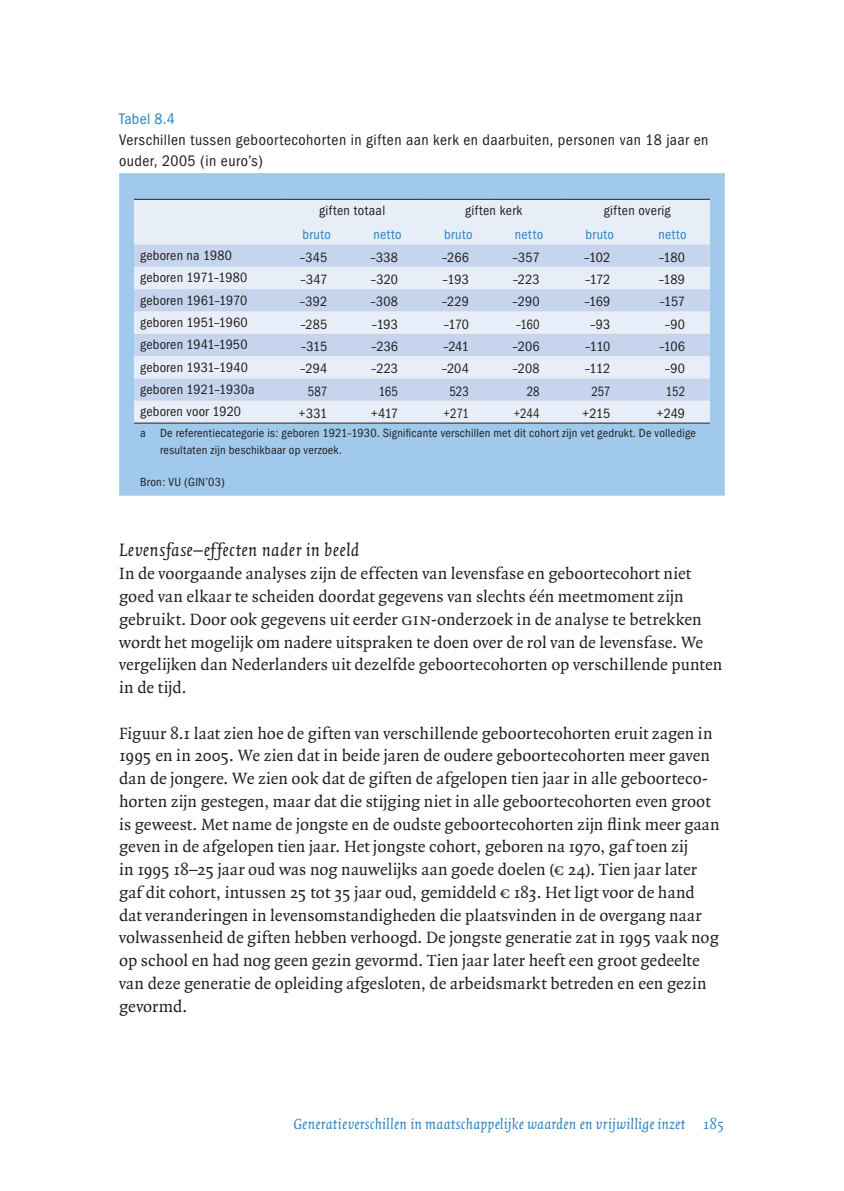
<style>
.page{position:relative;width:844px;height:1191px;background:#fff}
.page>*{position:absolute;margin:0;border:0;box-sizing:border-box;transform-origin:0 0}
.t1{font:italic 19.25px "Quadraat";letter-spacing:.025em;color:#231f20}
.t2{font:17.5px/22.8px "Quadraat";letter-spacing:.005em;color:#231f20}
.t3{font:condensed 15.75px/21px "Franklin Gothic";letter-spacing:.03em;color:#231f20}
.t4{font:italic 15.75px "Quadraat";letter-spacing:.015em;color:#2783c5}
.t5{font:condensed 15.75px "Franklin Gothic";letter-spacing:.015em;color:#2783c5}
.t6{font:condensed 14px "Franklin Gothic";letter-spacing:.01em;color:#231f20}
.t7{font:condensed 14px "Franklin Gothic";letter-spacing:.035em;color:#2783c5}
.t8{font:condensed 14px "Franklin Gothic";letter-spacing:.01em;color:#231f20;scale:.9 1}
.t9{font:condensed 14px "Franklin Gothic";letter-spacing:.03em;color:#231f20}
.t10{font:condensed 12.25px/17px "Franklin Gothic";letter-spacing:.02em;color:#231f20}
.s1{font-family:"Quadraat Small Caps"}
</style>
<div class="page">
<div style="left:119px;top:173px;width:605px;height:322px;background:#a0c9eb"></div>
<div style="left:134px;top:200px;width:575px;height:222px;background:#e8eef8"></div>
<svg style="left:134px;top:244px;width:575px;height:157px;background:#d4dff1"></svg>
<hr style="left:134px;top:422px;width:147px;height:1px;background:#231f20">
<hr style="left:281px;top:422px;width:71px;height:1px;background:#231f20">
<hr style="left:352px;top:422px;width:71px;height:1px;background:#231f20">
<hr style="left:423px;top:422px;width:70px;height:1px;background:#231f20">
<hr style="left:493px;top:422px;width:71px;height:1px;background:#231f20">
<hr style="left:564px;top:422px;width:71px;height:1px;background:#231f20">
<hr style="left:635px;top:422px;width:70px;height:1px;background:#231f20">
<hr style="left:134px;top:199px;width:147px;height:1px;background:#231f20">
<hr style="left:281px;top:199px;width:71px;height:1px;background:#231f20">
<hr style="left:352px;top:199px;width:71px;height:1px;background:#231f20">
<hr style="left:423px;top:199px;width:70px;height:1px;background:#231f20">
<hr style="left:493px;top:199px;width:71px;height:1px;background:#231f20">
<hr style="left:564px;top:199px;width:71px;height:1px;background:#231f20">
<hr style="left:635px;top:199px;width:70px;height:1px;background:#231f20">
<p class="t5" style="left:119px;top:110px;width:57px">Tabel 8.4</p>
<p class="t3" style="left:119px;top:129px;width:590px">Verschillen tussen geboortecohorten in giften aan kerk en daarbuiten, personen van 18 jaar en ouder, 2005 (in euro’s)</p>
<p class="t9" style="left:319px;top:203px;width:68px">giften totaal</p>
<p class="t9" style="left:465px;top:203px;width:59px">giften kerk</p>
<p class="t6" style="left:603px;top:203px;width:68px">giften overig</p>
<p class="t7" style="left:302px;top:227px;width:30px">bruto</p>
<p class="t7" style="left:373px;top:227px;width:30px">netto</p>
<p class="t7" style="left:444px;top:227px;width:30px">bruto</p>
<p class="t7" style="left:515px;top:227px;width:30px">netto</p>
<p class="t7" style="left:585px;top:227px;width:30px">bruto</p>
<p class="t7" style="left:658px;top:227px;width:30px">netto</p>
<p class="t6" style="left:140px;top:247px;width:93px">geboren na 1980</p>
<p class="t6" style="left:299px;top:249px;width:29px">–345</p>
<p class="t6" style="left:370px;top:249px;width:29px">–338</p>
<p class="t6" style="left:442px;top:249px;width:28px">–266</p>
<p class="t6" style="left:512px;top:249px;width:29px">–357</p>
<p class="t6" style="left:584px;top:249px;width:28px">–102</p>
<p class="t6" style="left:658px;top:249px;width:28px">–180</p>
<p class="t6" style="left:140px;top:270px;width:109px">geboren 1971–1980</p>
<p class="t6" style="left:300px;top:272px;width:28px">–347</p>
<p class="t6" style="left:370px;top:272px;width:29px">–320</p>
<p class="t6" style="left:442px;top:272px;width:28px">–193</p>
<p class="t6" style="left:512px;top:272px;width:28px">–223</p>
<p class="t6" style="left:585px;top:272px;width:27px">–172</p>
<p class="t6" style="left:658px;top:272px;width:28px">–189</p>
<p class="t6" style="left:140px;top:292px;width:108px">geboren 1961–1970</p>
<p class="t6" style="left:300px;top:294px;width:29px">–392</p>
<p class="t6" style="left:370px;top:294px;width:29px">–308</p>
<p class="t6" style="left:442px;top:294px;width:28px">–229</p>
<p class="t6" style="left:512px;top:294px;width:29px">–290</p>
<p class="t6" style="left:584px;top:294px;width:28px">–169</p>
<p class="t6" style="left:659px;top:294px;width:27px">–157</p>
<p class="t6" style="left:140px;top:314px;width:109px">geboren 1951–1960</p>
<p class="t6" style="left:300px;top:316px;width:28px">–285</p>
<p class="t6" style="left:372px;top:316px;width:28px">–193</p>
<p class="t6" style="left:443px;top:316px;width:27px">–170</p>
<p class="t8" style="left:516px;top:316px;width:28px">–160</p>
<p class="t6" style="left:590px;top:316px;width:22px">–93</p>
<p class="t6" style="left:664px;top:316px;width:22px">–90</p>
<p class="t6" style="left:140px;top:337px;width:109px">geboren 1941–1950</p>
<p class="t6" style="left:301px;top:339px;width:28px">–315</p>
<p class="t6" style="left:371px;top:339px;width:28px">–236</p>
<p class="t6" style="left:443px;top:339px;width:27px">–241</p>
<p class="t6" style="left:512px;top:339px;width:28px">–206</p>
<p class="t6" style="left:585px;top:339px;width:27px">–110</p>
<p class="t6" style="left:659px;top:339px;width:28px">–106</p>
<p class="t6" style="left:140px;top:359px;width:109px">geboren 1931–1940</p>
<p class="t6" style="left:300px;top:361px;width:28px">–294</p>
<p class="t6" style="left:371px;top:361px;width:28px">–223</p>
<p class="t6" style="left:441px;top:361px;width:29px">–204</p>
<p class="t6" style="left:512px;top:361px;width:29px">–208</p>
<p class="t6" style="left:584px;top:361px;width:27px">–112</p>
<p class="t6" style="left:664px;top:361px;width:22px">–90</p>
<p class="t6" style="left:140px;top:381px;width:116px">geboren 1921–1930a</p>
<p class="t8" style="left:308px;top:383px;width:23px">587</p>
<p class="t8" style="left:379px;top:383px;width:23px">165</p>
<p class="t8" style="left:449px;top:383px;width:23px">523</p>
<p class="t8" style="left:526px;top:383px;width:16px">28</p>
<p class="t8" style="left:591px;top:383px;width:23px">257</p>
<p class="t8" style="left:665px;top:383px;width:23px">152</p>
<p class="t6" style="left:140px;top:404px;width:102px">geboren voor 1920</p>
<p class="t6" style="left:298px;top:405px;width:30px">+331</p>
<p class="t6" style="left:370px;top:405px;width:29px">+417</p>
<p class="t8" style="left:443px;top:405px;width:29px">+271</p>
<p class="t8" style="left:513px;top:405px;width:30px">+244</p>
<p class="t6" style="left:582px;top:405px;width:30px">+215</p>
<p class="t6" style="left:656px;top:405px;width:30px">+249</p>
<p class="t10" style="left:160px;top:425px;width:537px;text-indent:-20px">a De referentiecategorie is: geboren 1921–1930. Significante verschillen met dit cohort zijn vet gedrukt. De volledige resultaten zijn beschikbaar op verzoek.</p>
<p class="t10" style="left:140px;top:473px;width:86px">Bron: VU (GIN’03)</p>
<p class="t1" style="left:119px;top:540px;width:242px">Levensfase–effecten nader in beeld</p>
<p class="t2" style="left:119px;top:563px;width:604px">In de voorgaande analyses zijn de effecten van levensfase en geboortecohort niet goed van elkaar te scheiden doordat gegevens van slechts één meetmoment zijn gebruikt. Door ook gegevens uit eerder <span class="s1">gin</span>-onderzoek in de analyse te betrekken wordt het mogelijk om nadere uitspraken te doen over de rol van de levensfase. We vergelijken dan Nederlanders uit dezelfde geboortecohorten op verschillende punten in de tijd.</p>
<p class="t2" style="left:119px;top:722px;width:602px">Figuur 8.1 laat zien hoe de giften van verschillende geboortecohorten eruit zagen in 1995 en in 2005. We zien dat in beide jaren de oudere geboortecohorten meer gaven dan de jongere. We zien ook dat de giften de afgelopen tien jaar in alle geboorteco&shy;horten zijn gestegen, maar dat die stijging niet in alle geboortecohorten even groot is geweest. Met name de jongste en de oudste geboortecohorten zijn flink meer gaan geven in de afgelopen tien jaar. Het jongste cohort, geboren na 1970, gaf toen zij<br>in 1995 18–25 jaar oud was nog nauwelijks aan goede doelen (€ 24). Tien jaar later gaf dit cohort, intussen 25 tot 35 jaar oud, gemiddeld € 183. Het ligt voor de hand dat veranderingen in levensomstandigheden die plaatsvinden in de overgang naar volwassenheid de giften hebben verhoogd. De jongste generatie zat in 1995 vaak nog op school en had nog geen gezin gevormd. Tien jaar later heeft een groot gedeelte van deze generatie de opleiding afgesloten, de arbeidsmarkt betreden en een gezin gevormd.</p>
<p class="t4" style="left:294px;top:1116px;width:432px">Generatieverschillen in maatschappelijke waarden en vrijwillige inzet 185</p>
</div>
